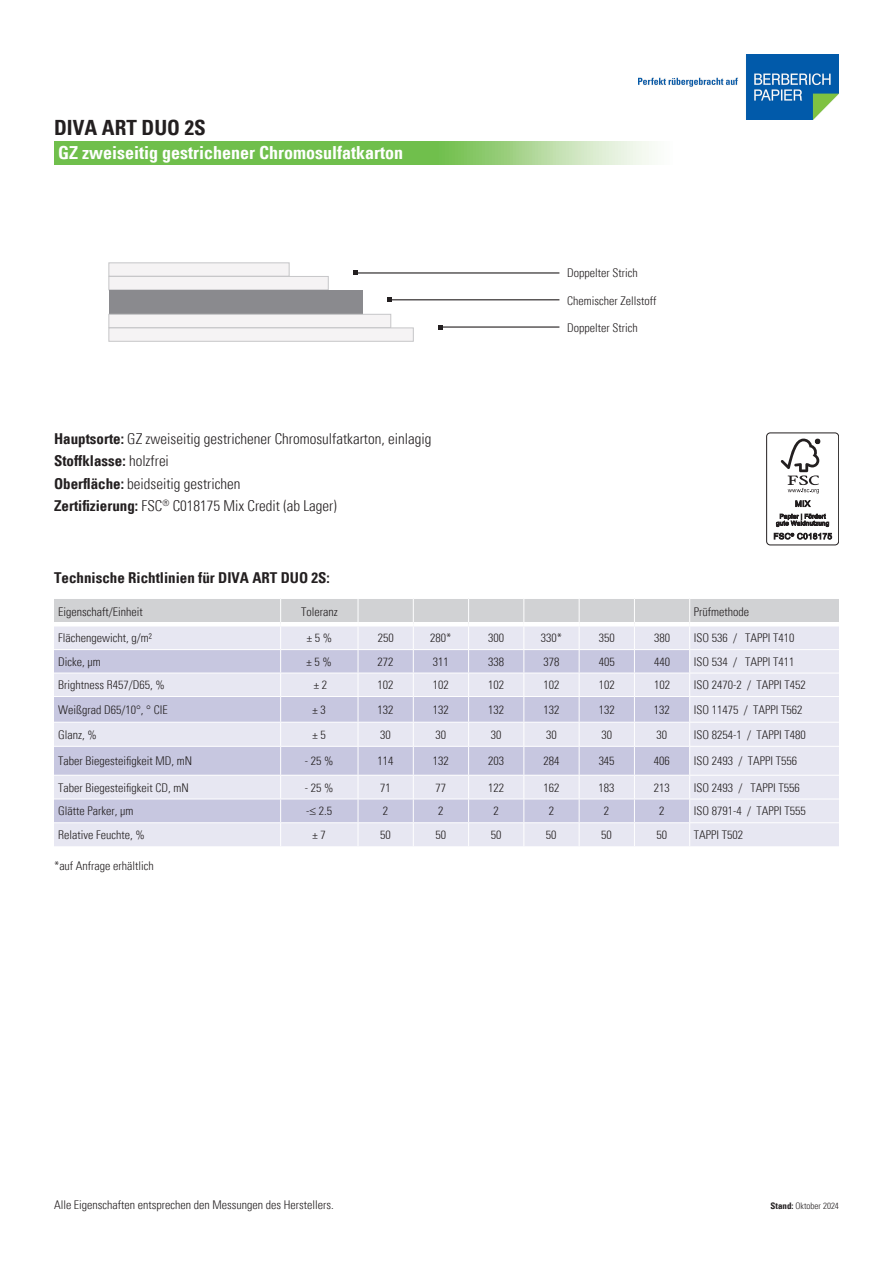
<style>
.page{position:relative;width:893px;height:1263px;background:#fff}
.page>*{position:absolute;margin:0;border:0;box-sizing:border-box;transform-origin:0 0}
.t1{font:700 condensed 21px "Univers";color:#231f20}
.t2{font:700 condensed 18px "Univers";color:#fff}
.t3{font:300 condensed 15px/22.5px "Univers";color:#231f20}
.t4{font:700 condensed 15px "Univers";color:#231f20}
.t5{font:300 condensed 12px/26.4px "Univers";color:#231f20}
.t6{font:300 condensed 9px "Univers";color:#231f20}
.s1{font-weight:700}
</style>
<div class="page">
<svg style="left:54px;top:141px;width:598px;height:24px;background:#89c96a"></svg>
<svg style="left:54px;top:599px;width:785px;height:247px;background:#dbdbe9"></svg>
<hr style="left:54px;top:622px;width:227px;height:4px;background:#fff">
<hr style="left:281px;top:622px;width:77px;height:4px;background:#fff">
<hr style="left:358px;top:622px;width:55px;height:4px;background:#fff">
<hr style="left:413px;top:622px;width:56px;height:4px;background:#fff">
<hr style="left:469px;top:622px;width:55px;height:4px;background:#fff">
<hr style="left:524px;top:622px;width:55px;height:4px;background:#fff">
<hr style="left:579px;top:622px;width:55px;height:4px;background:#fff">
<hr style="left:634px;top:622px;width:56px;height:4px;background:#fff">
<hr style="left:690px;top:622px;width:149px;height:4px;background:#fff">
<img style="left:638px;top:54px;width:201px;height:65px">
<div style="left:766px;top:432px;width:73px;height:113px;border:1px solid #231f20;border-radius:4px"></div>
<svg style="left:781px;top:439px;width:39px;height:54px"></svg>
<svg style="left:795px;top:500px;width:16px;height:8px"></svg>
<svg style="left:774px;top:514px;width:58px;height:25px"></svg>
<hr style="left:355px;top:272px;width:204px;height:2px;background:#231f20">
<svg style="left:353px;top:271px;width:5px;height:4px"></svg>
<hr style="left:389px;top:299px;width:170px;height:1px;background:#231f20">
<svg style="left:387px;top:298px;width:5px;height:4px"></svg>
<div style="left:109px;top:263px;width:180px;height:13px;background:#f5f3f4;border:1px solid #c6c6c8"></div>
<div style="left:109px;top:276px;width:219px;height:14px;background:#f5f3f4;border:1px solid #c6c6c8"></div>
<div style="left:109px;top:290px;width:253px;height:24px;background:#8a8a8e"></div>
<div style="left:109px;top:314px;width:282px;height:14px;background:#f5f3f4;border:1px solid #c6c6c8"></div>
<div style="left:109px;top:328px;width:304px;height:13px;background:#f5f3f4;border:1px solid #c6c6c8"></div>
<hr style="left:440px;top:326px;width:119px;height:2px;background:#231f20">
<svg style="left:438px;top:325px;width:5px;height:4px"></svg>
<h1 class="t1" style="left:54px;top:118px;width:153px">DIVA ART DUO 2S</h1>
<h2 class="t2" style="left:58px;top:145px;width:346px">GZ zweiseitig gestrichener Chromosulfatkarton</h2>
<p class="t3" style="left:54px;top:428px;width:379px"><span class="s1">Hauptsorte:</span> GZ zweiseitig gestrichener Chromosulfatkarton, einlagig <span class="s1">Stoffklasse:</span> holzfrei<br><span class="s1">Oberfläche:</span> beidseitig gestrichen<br><span class="s1">Zertifizierung:</span> FSC<sup>®</sup> C018175 Mix Credit (ab Lager)</p>
<p class="t5" style="left:567px;top:261px;width:72px">Doppelter Strich</p>
<p class="t5" style="left:567px;top:289px;width:91px">Chemischer Zellstoff<br>Doppelter Strich</p>
<p class="t4" style="left:54px;top:571px;width:277px">Technische Richtlinien für DIVA ART DUO 2S:</p>
<p class="t5" style="left:58px;top:599px;width:86px">Eigenschaft/Einheit</p>
<p class="t5" style="left:301px;top:599px;width:38px">Toleranz</p>
<p class="t5" style="left:694px;top:599px;width:57px">Prüfmethode</p>
<p class="t5" style="left:58px;top:626px;width:95px">Flächengewicht, g/m²</p>
<p class="t5" style="left:307px;top:626px;width:27px">± 5 %</p>
<p class="t5" style="left:378px;top:626px;width:17px">250</p>
<p class="t5" style="left:430px;top:626px;width:23px">280*</p>
<p class="t5" style="left:488px;top:626px;width:17px">300</p>
<p class="t5" style="left:541px;top:626px;width:23px">330*</p>
<p class="t5" style="left:599px;top:626px;width:17px">350</p>
<p class="t5" style="left:654px;top:626px;width:17px">380</p>
<p class="t5" style="left:694px;top:626px;width:102px">ISO 536 / TAPPI T410</p>
<p class="t5" style="left:58px;top:649px;width:44px">Dicke, µm</p>
<p class="t5" style="left:307px;top:649px;width:27px">± 5 %</p>
<p class="t5" style="left:378px;top:649px;width:17px">272</p>
<p class="t5" style="left:433px;top:649px;width:17px">311</p>
<p class="t5" style="left:488px;top:649px;width:17px">338</p>
<p class="t5" style="left:543px;top:649px;width:17px">378</p>
<p class="t5" style="left:599px;top:649px;width:17px">405</p>
<p class="t5" style="left:654px;top:649px;width:17px">440</p>
<p class="t5" style="left:694px;top:649px;width:102px">ISO 534 / TAPPI T411</p>
<p class="t5" style="left:58px;top:673px;width:108px">Brightness R457/D65, %</p>
<p class="t5" style="left:314px;top:673px;width:15px">± 2</p>
<p class="t5" style="left:378px;top:673px;width:17px">102</p>
<p class="t5" style="left:433px;top:673px;width:17px">102</p>
<p class="t5" style="left:488px;top:673px;width:17px">102</p>
<p class="t5" style="left:543px;top:673px;width:17px">102</p>
<p class="t5" style="left:599px;top:673px;width:17px">102</p>
<p class="t5" style="left:654px;top:673px;width:17px">102</p>
<p class="t5" style="left:694px;top:673px;width:113px">ISO 2470-2 / TAPPI T452</p>
<p class="t5" style="left:58px;top:697px;width:111px">Weißgrad D65/10°, ° CIE</p>
<p class="t5" style="left:313px;top:697px;width:15px">± 3</p>
<p class="t5" style="left:378px;top:697px;width:17px">132</p>
<p class="t5" style="left:433px;top:697px;width:17px">132</p>
<p class="t5" style="left:488px;top:697px;width:17px">132</p>
<p class="t5" style="left:543px;top:697px;width:17px">132</p>
<p class="t5" style="left:599px;top:697px;width:17px">132</p>
<p class="t5" style="left:654px;top:697px;width:17px">132</p>
<p class="t5" style="left:694px;top:697px;width:110px">ISO 11475 / TAPPI T562</p>
<p class="t5" style="left:58px;top:722px;width:40px">Glanz, %</p>
<p class="t5" style="left:313px;top:722px;width:15px">± 5</p>
<p class="t5" style="left:380px;top:722px;width:12px">30</p>
<p class="t5" style="left:435px;top:722px;width:12px">30</p>
<p class="t5" style="left:491px;top:722px;width:12px">30</p>
<p class="t5" style="left:546px;top:722px;width:12px">30</p>
<p class="t5" style="left:601px;top:722px;width:12px">30</p>
<p class="t5" style="left:657px;top:722px;width:12px">30</p>
<p class="t5" style="left:694px;top:722px;width:113px">ISO 8254-1 / TAPPI T480</p>
<p class="t5" style="left:58px;top:749px;width:135px">Taber Biegesteifigkeit MD, mN</p>
<p class="t5" style="left:305px;top:749px;width:30px">- 25 %</p>
<p class="t5" style="left:378px;top:749px;width:17px">114</p>
<p class="t5" style="left:433px;top:749px;width:17px">132</p>
<p class="t5" style="left:488px;top:749px;width:17px">203</p>
<p class="t5" style="left:543px;top:749px;width:17px">284</p>
<p class="t5" style="left:599px;top:749px;width:17px">345</p>
<p class="t5" style="left:654px;top:749px;width:17px">406</p>
<p class="t5" style="left:694px;top:749px;width:105px">ISO 2493 / TAPPI T556</p>
<p class="t5" style="left:58px;top:775px;width:132px">Taber Biegesteifigkeit CD, mN</p>
<p class="t5" style="left:305px;top:775px;width:30px">- 25 %</p>
<p class="t5" style="left:380px;top:775px;width:12px">71</p>
<p class="t5" style="left:435px;top:775px;width:12px">77</p>
<p class="t5" style="left:488px;top:775px;width:17px">122</p>
<p class="t5" style="left:543px;top:775px;width:17px">162</p>
<p class="t5" style="left:599px;top:775px;width:17px">183</p>
<p class="t5" style="left:654px;top:775px;width:17px">213</p>
<p class="t5" style="left:694px;top:775px;width:107px">ISO 2493 / TAPPI T556</p>
<p class="t5" style="left:58px;top:799px;width:77px">Glätte Parker, µm</p>
<p class="t5" style="left:306px;top:799px;width:27px">-≤ 2.5</p>
<p class="t5" style="left:383px;top:799px;width:7px">2</p>
<p class="t5" style="left:438px;top:799px;width:7px">2</p>
<p class="t5" style="left:493px;top:799px;width:7px">2</p>
<p class="t5" style="left:549px;top:799px;width:7px">2</p>
<p class="t5" style="left:604px;top:799px;width:7px">2</p>
<p class="t5" style="left:659px;top:799px;width:7px">2</p>
<p class="t5" style="left:694px;top:799px;width:113px">ISO 8791-4 / TAPPI T555</p>
<p class="t5" style="left:58px;top:822px;width:88px">Relative Feuchte, %</p>
<p class="t5" style="left:312px;top:822px;width:15px">± 7</p>
<p class="t5" style="left:380px;top:822px;width:12px">50</p>
<p class="t5" style="left:435px;top:822px;width:12px">50</p>
<p class="t5" style="left:491px;top:822px;width:12px">50</p>
<p class="t5" style="left:546px;top:822px;width:12px">50</p>
<p class="t5" style="left:601px;top:822px;width:12px">50</p>
<p class="t5" style="left:656px;top:822px;width:12px">50</p>
<p class="t5" style="left:694px;top:822px;width:51px">TAPPI T502</p>
<p class="t5" style="left:54px;top:853px;width:101px">*auf Anfrage erhältlich</p>
<p class="t5" style="left:54px;top:1192px;width:281px">Alle Eigenschaften entsprechen den Messungen des Herstellers.</p>
<p class="t6" style="left:770px;top:1202px;width:70px"><span class="s1">Stand:</span> Oktober 2024</p>
</div>
